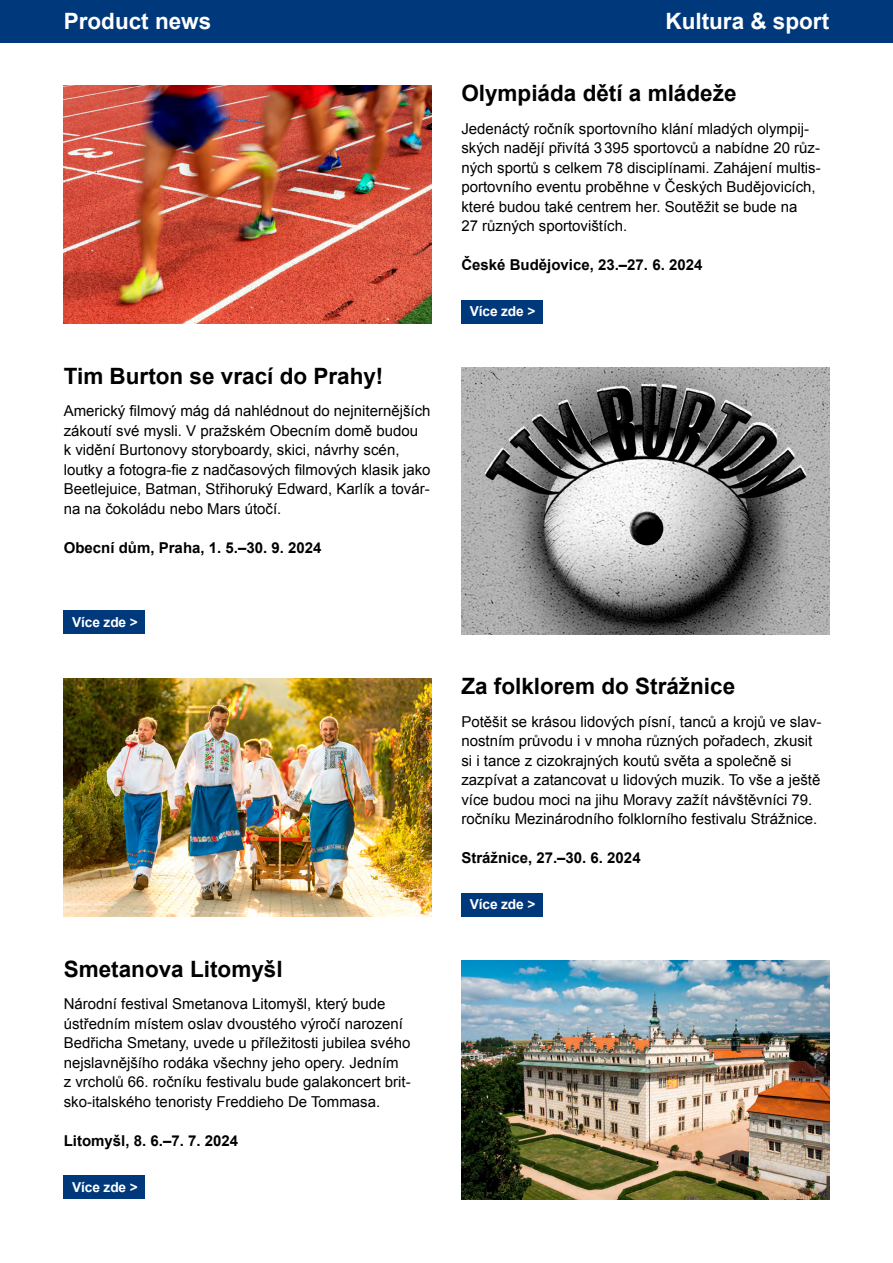
<style>
.page{position:relative;width:893px;height:1263px;background:#fff}
.page>*{position:absolute;margin:0;border:0;box-sizing:border-box;transform-origin:0 0}
.t1{font:700 22.5px "Arial";color:#000}
.t2{font:700 22.5px "Arial";color:#fff}
.t3{font:15px/19.5px "Arial";color:#000}
.t4{font:700 15px "Arial";color:#000}
.t5{font:700 13.65px "Arial";letter-spacing:-.01em;color:#fff}
</style>
<div class="page">
<div style="left:461px;top:893px;width:81px;height:24px;background:#00397b"></div>
<img style="left:64px;top:678px;width:368px;height:239px">
<div style="left:64px;top:1175px;width:81px;height:24px;background:#00397b"></div>
<img style="left:461px;top:961px;width:368px;height:238px">
<div style="left:64px;top:610px;width:81px;height:24px;background:#00397b"></div>
<img style="left:461px;top:368px;width:368px;height:266px">
<div style="left:461px;top:300px;width:81px;height:24px;background:#00397b"></div>
<img style="left:64px;top:85px;width:368px;height:239px">
<div style="left:0;top:0;width:893px;height:43px;background:#00397b"></div>
<h1 class="t2" style="left:64px;top:7px;width:149px">Product news</h1>
<h1 class="t2" style="left:665px;top:7px;width:165px">Kultura &amp; sport</h1>
<h1 class="t1" style="left:64px;top:361px;width:321px">Tim Burton se vrací do Prahy!</h1>
<p class="t3" style="left:64px;top:401px;width:368px">Americký filmový mág dá nahlédnout do nejniternějších zákoutí své mysli. V pražském Obecním domě budou<br>k vidění Burtonovy storyboardy, skici, návrhy scén, loutky a fotogra-fie z nadčasových filmových klasik jako Beetlejuice, Batman, Střihoruký Edward, Karlík a továr&shy;na na čokoládu nebo Mars útočí.</p>
<p class="t4" style="left:64px;top:538px;width:259px">Obecní dům, Praha, 1. 5.–30. 9. 2024</p>
<p class="t5" style="left:72px;top:613px;width:67px">Více zde &gt;</p>
<h1 class="t1" style="left:64px;top:954px;width:220px">Smetanova Litomyšl</h1>
<p class="t3" style="left:64px;top:994px;width:348px">Národní festival Smetanova Litomyšl, který bude ústředním místem oslav dvoustého výročí narození Bedřicha Smetany, uvede u příležitosti jubilea svého nejslavnějšího rodáka všechny jeho opery. Jedním<br>z vrcholů 66. ročníku festivalu bude galakoncert brit&shy;sko-italského tenoristy Freddieho De Tommasa.</p>
<p class="t4" style="left:64px;top:1131px;width:176px">Litomyšl, 8. 6.–7. 7. 2024</p>
<p class="t5" style="left:72px;top:1178px;width:67px">Více zde &gt;</p>
<h1 class="t1" style="left:461px;top:79px;width:277px">Olympiáda dětí a mládeže</h1>
<p class="t3" style="left:461px;top:119px;width:361px">Jedenáctý ročník sportovního klání mladých olympij&shy;ských nadějí přivítá 3395 sportovců a nabídne 20 růz&shy;ných sportů s celkem 78 disciplínami. Zahájení multis&shy;portovního eventu proběhne v Českých Budějovicích, které budou také centrem her. Soutěžit se bude na<br>27 různých sportovištích.</p>
<p class="t4" style="left:461px;top:255px;width:242px">České Budějovice, 23.–27. 6. 2024</p>
<p class="t5" style="left:470px;top:303px;width:67px">Více zde &gt;</p>
<h1 class="t1" style="left:461px;top:672px;width:275px">Za folklorem do Strážnice</h1>
<p class="t3" style="left:461px;top:712px;width:362px">Potěšit se krásou lidových písní, tanců a krojů ve slav&shy;nostním průvodu i v mnoha různých pořadech, zkusit si i tance z cizokrajných koutů světa a společně si zazpívat a zatancovat u lidových muzik. To vše a ještě více budou moci na jihu Moravy zažít návštěvníci 79. ročníku Mezinárodního folklorního festivalu Strážnice.</p>
<p class="t4" style="left:461px;top:848px;width:181px">Strážnice, 27.–30. 6. 2024</p>
<p class="t5" style="left:470px;top:896px;width:67px">Více zde &gt;</p>
</div>
